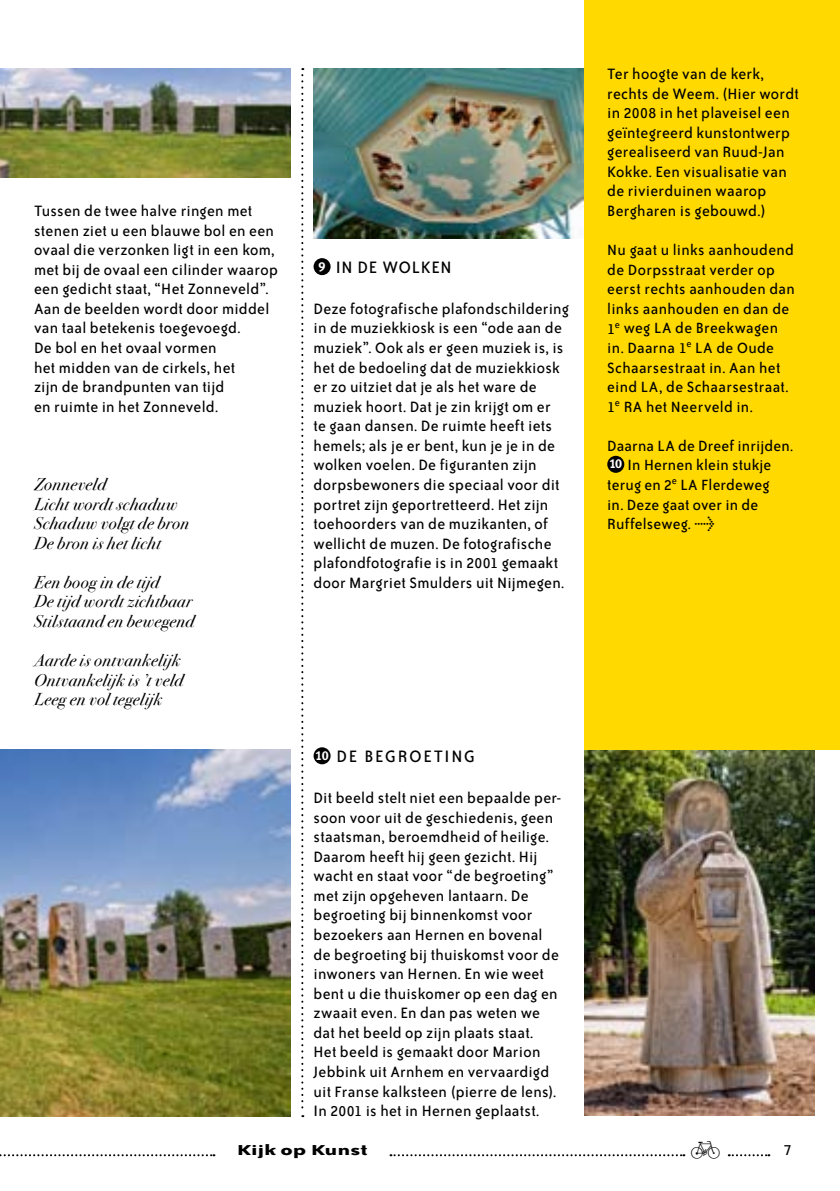
<style>
.page{position:relative;width:840px;height:1191px;background:#fff}
.page>*{position:absolute;margin:0;border:0;box-sizing:border-box;transform-origin:0 0}
.t1{font:37.2px "Zeal";color:#000}
.t2{font:19px "Bailey Sans ITC";letter-spacing:.08em;color:#000}
.t3{font:19px "Bailey Sans ITC";letter-spacing:.04em;color:#000}
.t4{font:17.2px/19.6px "Bailey Sans ITC";letter-spacing:.015em;color:#000}
.t5{font:17.2px/19.6px "Bodoni Svty Two ITCTT Book Ita";letter-spacing:.025em;color:#000}
.t6{font:17px/19.6px "Bailey Sans ITC";letter-spacing:.02em;color:#000}
.t7{font:700 16.4px "Bailey Sans ITC";color:#000;scale:1.5 1}
.s1{font-family:"Meta Plus Bold Caps";font-size:13px;color:#fff}
.s2{font-family:"Meta Plus"}
</style>
<div class="page">
<svg style="left:390px;top:1154px;width:294px;height:2px"></svg>
<svg style="left:728px;top:1154px;width:41px;height:2px"></svg>
<svg style="left:0;top:1154px;width:214px;height:2px"></svg>
<svg style="left:301px;top:68px;width:2px;height:1049px"></svg>
<img style="left:313px;top:68px;width:271px;height:170px">
<img style="left:584px;top:749px;width:230px;height:366px">
<div style="left:584px;top:0;width:255px;height:749px;background:#ffd900"></div>
<div style="left:607px;top:456px;width:17px;height:17px;background:#000;border-radius:50%"></div>
<div style="left:313px;top:258px;width:17px;height:17px;background:#000;border-radius:50%"></div>
<div style="left:313px;top:747px;width:17px;height:17px;background:#000;border-radius:50%"></div>
<img style="left:0;top:68px;width:291px;height:109px">
<img style="left:0;top:749px;width:291px;height:367px">
<p class="t4" style="left:34px;top:201px;width:245px">Tussen de twee halve ringen met stenen ziet u een blauwe bol en een ovaal die verzonken ligt in een kom, met bij de ovaal een cilinder waarop een gedicht staat, “Het Zonneveld”.<br>Aan de beelden wordt door middel van taal betekenis toegevoegd.<br>De bol en het ovaal vormen<br>het midden van de cirkels, het<br>zijn de brandpunten van tijd<br>en ruimte in het Zonneveld.</p>
<p class="t5" style="left:34px;top:473px;width:156px">Zonneveld<br>Licht wordt schaduw<br>Schaduw volgt de bron<br>De bron is het licht</p>
<p class="t5" style="left:34px;top:571px;width:161px">Een boog in de tijd<br>De tijd wordt zichtbaar<br>Stilstaand en bewegend</p>
<p class="t5" style="left:34px;top:649px;width:151px">Aarde is ontvankelijk<br>Ontvankelijk is ’t veld<br>Leeg en vol tegelijk</p>
<p class="t3" style="left:318px;top:257px;width:134px"><span class="s1">9</span> IN DE WOLKEN</p>
<p class="t4" style="left:313px;top:299px;width:257px">Deze fotografische plafondschildering in de muziekkiosk is een “ode aan de muziek”. Ook als er geen muziek is, is het de bedoeling dat de muziekkiosk er zo uitziet dat je als het ware de muziek hoort. Dat je zin krijgt om er<br>te gaan dansen. De ruimte heeft iets hemels; als je er bent, kun je je in de wolken voelen. De figuranten zijn dorpsbewoners die speciaal voor dit portret zijn geportretteerd. Het zijn toehoorders van de muzikanten, of wellicht de muzen. De fotografische plafondfotografie is in 2001 gemaakt door Margriet Smulders uit Nijmegen.</p>
<p class="t2" style="left:315px;top:746px;width:161px"><span class="s1">10</span> DE BEGROETING</p>
<p class="t4" style="left:313px;top:788px;width:249px">Dit beeld stelt niet een bepaalde per&shy;soon voor uit de geschiedenis, geen staatsman, beroemdheid of heilige.<br>Daarom heeft hij geen gezicht. Hij wacht en staat voor “de begroeting” met zijn opgeheven lantaarn. De begroeting bij binnenkomst voor bezoekers aan Hernen en bovenal de begroeting bij thuiskomst voor de inwoners van Hernen. En wie weet bent u die thuiskomer op een dag en zwaait even. En dan pas weten we dat het beeld op zijn plaats staat.<br>Het beeld is gemaakt door Marion Jebbink uit Arnhem en vervaardigd uit Franse kalksteen (pierre de lens).<br>In 2001 is het in Hernen geplaatst.</p>
<p class="t4" style="left:607px;top:64px;width:193px">Ter hoogte van de kerk, rechts de Weem. (Hier wordt in 2008 in het plaveisel een geïntegreerd kunstontwerp gerealiseerd van Ruud-Jan<br>Kokke. Een visualisatie van de rivierduinen waarop<br>Bergharen is gebouwd.)</p>
<p class="t6" style="left:607px;top:240px;width:189px">Nu gaat u links aanhoudend de Dorpsstraat verder op eerst rechts aanhouden dan links aanhouden en dan de<br>1<sup>e</sup> weg LA de Breekwagen in. Daarna 1<sup>e</sup> LA de Oude<br>Schaarsestraat in. Aan het eind LA, de Schaarsestraat.<br>1<sup>e</sup> RA het Neerveld in.</p>
<p class="t6" style="left:607px;top:436px;width:187px">Daarna LA de Dreef inrijden.<br><span class="s1">10</span> In Hernen klein stukje terug en 2<sup>e</sup> LA Flerdeweg<br>in. Deze gaat over in de<br>Ruffelseweg. <span class="s2">&gt;</span></p>
<h1 class="t1" style="left:686px;top:1131px;width:39px">∆</h1>
<p class="t7" style="left:236px;top:1141px;width:89px">Kijk op Kunst</p>
<p class="t4" style="left:783px;top:1140px;width:9px">7</p>
</div>
